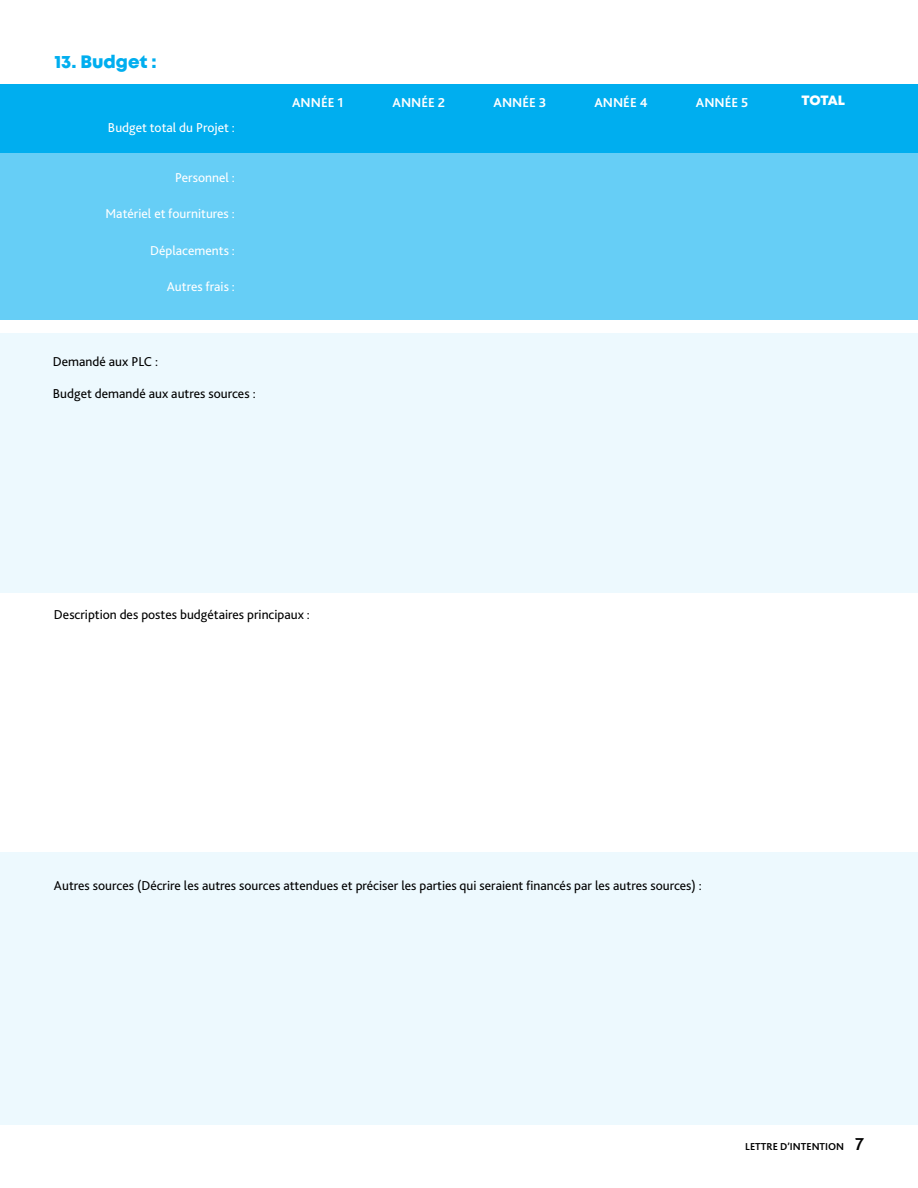
<style>
.page{position:relative;width:918px;height:1188px;background:#fff}
.page>*{position:absolute;margin:0;border:0;box-sizing:border-box;transform-origin:0 0}
.t1{font:800 18px "Mont";color:#00aeef}
.t2{font:13.5px "Bliss 2";color:#000}
.t3{font:13.5px "Bliss 2";color:#fff}
.t4{font:700 13.5px "Bliss 2";color:#fff}
.t5{font:800 13.5px "Mont";letter-spacing:-.02em;color:#fff}
.t6{font:700 10.5px "Bliss 2";color:#000}
.s1{font-size:18px}
</style>
<div class="page">
<div style="left:0;top:333px;width:918px;height:260px;background:#edf9fe"></div>
<div style="left:0;top:84px;width:918px;height:69px;background:#00aeef"></div>
<div style="left:0;top:153px;width:918px;height:167px;background:#66cef6"></div>
<div style="left:0;top:852px;width:918px;height:272px;background:#edf9fe"></div>
<h1 class="t1" style="left:54px;top:50px;width:104px">13. Budget :</h1>
<p class="t3" style="left:108px;top:119px;width:128px">Budget total du Projet :</p>
<p class="t3" style="left:175px;top:169px;width:61px">Personnel :</p>
<p class="t3" style="left:106px;top:205px;width:131px">Matériel et fournitures :</p>
<p class="t3" style="left:150px;top:242px;width:86px">Déplacements :</p>
<p class="t3" style="left:167px;top:278px;width:70px">Autres frais :</p>
<p class="t2" style="left:53px;top:353px;width:107px">Demandé aux PLC :</p>
<p class="t2" style="left:53px;top:385px;width:204px">Budget demandé aux autres sources :</p>
<p class="t4" style="left:292px;top:95px;width:53px">ANNÉE 1</p>
<p class="t4" style="left:393px;top:95px;width:54px">ANNÉE 2</p>
<p class="t4" style="left:494px;top:95px;width:54px">ANNÉE 3</p>
<p class="t4" style="left:594px;top:95px;width:55px">ANNÉE 4</p>
<p class="t4" style="left:696px;top:95px;width:54px">ANNÉE 5</p>
<p class="t5" style="left:802px;top:91px;width:45px">TOTAL</p>
<p class="t2" style="left:54px;top:606px;width:257px">Description des postes budgétaires principaux :</p>
<p class="t2" style="left:54px;top:877px;width:649px">Autres sources (Décrire les autres sources attendues et préciser les parties qui seraient financés par les autres sources) :</p>
<p class="t6" style="left:745px;top:1140px;width:120px">LETTRE D’INTENTION <span class="s1">7</span></p>
</div>
